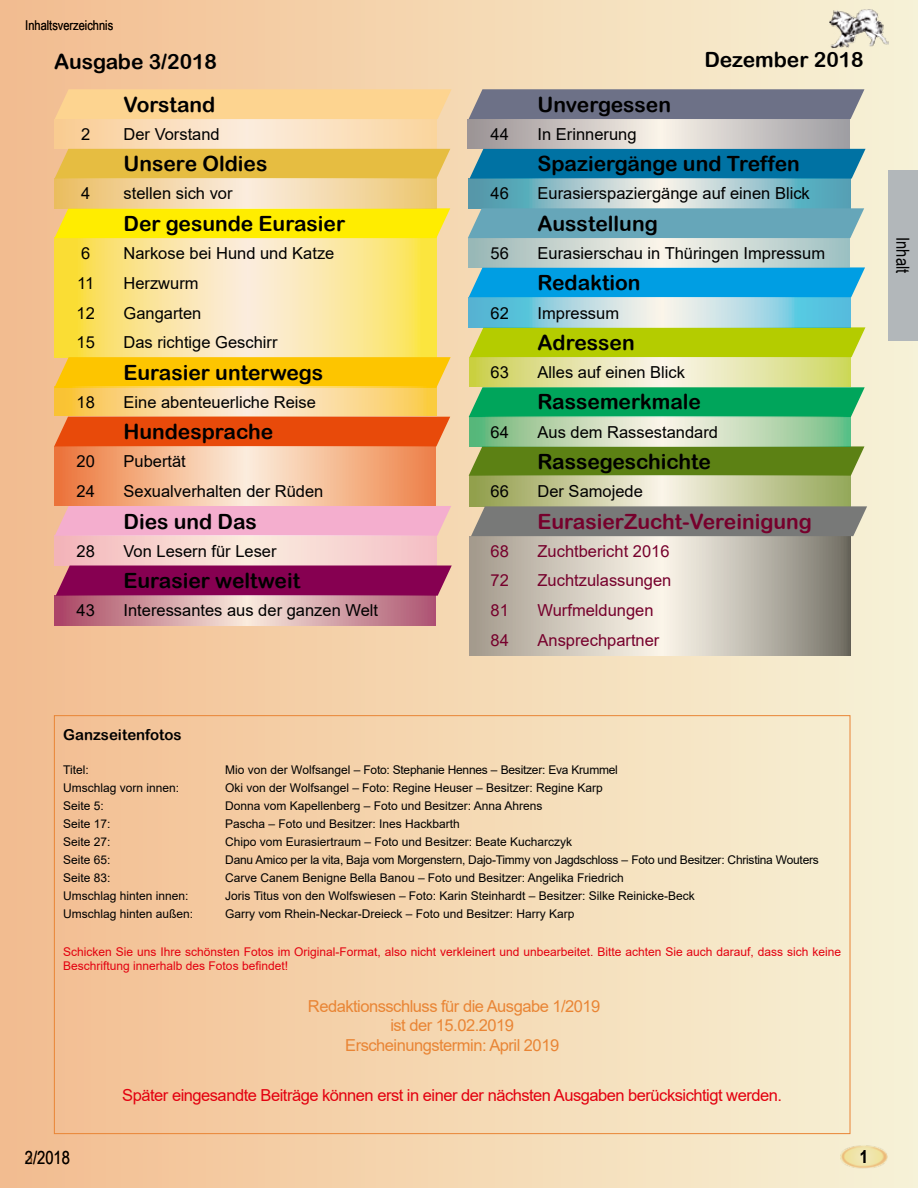
<style>
.page{position:relative;width:918px;height:1188px;background:#fff}
.page>*{position:absolute;margin:0;border:0;box-sizing:border-box;transform-origin:0 0}
.t1{font:21px "Arial Rounded MT Bold";color:#000}
.t2{font:21px "Arial Rounded MT Bold";color:#76002c}
.t3{font:18px "Arial Narrow";color:#000}
.t4{font:700 18px "Arial Narrow";color:#000}
.t5{font:16.5px "Arial";color:#000}
.t6{font:16.5px "Arial";letter-spacing:-.03em;color:#e3000f}
.t7{font:16.5px/19.8px "Arial";letter-spacing:-.03em;color:#e98535;text-align:center}
.t8{font:16.5px "Arial";color:#76002c}
.t9{font:15px "Arial Rounded MT Bold";color:#000}
.t10{font:13.5px "Arial Narrow";color:#000}
.t11{font:12px "Arial";color:#000}
.t12{font:12px/14.4px "Arial";color:#e3000f}
.t13{font:12px "Arial";letter-spacing:-.02em;color:#000}
</style>
<div class="page">
<div style="left:0;top:0;width:918px;height:1188px;background:linear-gradient(to right,#f3bc8f,#f6f2d6)"></div>
<svg style="left:469px;top:446px;width:395px;height:30px;background:#658720"></svg>
<svg style="left:469px;top:476px;width:382px;height:30px;background:#c4c99a"></svg>
<svg style="left:54px;top:238px;width:383px;height:119px;background:#fae693"></svg>
<svg style="left:54px;top:119px;width:382px;height:30px;background:#faddb9"></svg>
<div style="left:55px;top:89px;width:397px;height:30px;background:#fdd490"></div>
<svg style="left:54px;top:357px;width:397px;height:31px;background:#fcc609"></svg>
<svg style="left:54px;top:208px;width:396px;height:30px;background:#feeb09"></svg>
<div style="left:54px;top:417px;width:396px;height:29px;background:#e84a0a"></div>
<div style="left:55px;top:506px;width:396px;height:30px;background:#f4aece"></div>
<div style="left:470px;top:149px;width:396px;height:30px;background:#0072a3"></div>
<svg style="left:469px;top:387px;width:396px;height:30px;background:#0ba75f"></svg>
<div style="left:470px;top:327px;width:395px;height:30px;background:#b4cc00"></div>
<svg style="left:54px;top:387px;width:382px;height:29px;background:#fad891"></svg>
<svg style="left:54px;top:446px;width:381px;height:60px;background:#f4b48c"></svg>
<svg style="left:55px;top:536px;width:381px;height:30px;background:#f5cfcd"></svg>
<div style="left:469px;top:267px;width:396px;height:30px;background:#009ee3"></div>
<svg style="left:469px;top:179px;width:381px;height:29px;background:#9bc5cc"></svg>
<div style="left:888px;top:170px;width:30px;height:170px;background:#b2b7ba"></div>
<svg style="left:468px;top:297px;width:382px;height:31px;background:#9fd5e0"></svg>
<svg style="left:469px;top:416px;width:382px;height:30px;background:#b5d6b2"></svg>
<svg style="left:469px;top:357px;width:382px;height:30px;background:#e3e3a3"></svg>
<svg style="left:56px;top:566px;width:396px;height:30px;background:#8b0a55"></svg>
<svg style="left:55px;top:596px;width:380px;height:29px;background:#d19aa2"></svg>
<svg style="left:469px;top:536px;width:382px;height:119px;background:#c4beb2"></svg>
<div style="left:471px;top:506px;width:396px;height:30px;background:#787978"></div>
<div style="left:469px;top:89px;width:395px;height:30px;background:#6d7187"></div>
<svg style="left:467px;top:119px;width:383px;height:30px;background:#c8c3c0"></svg>
<div style="left:55px;top:149px;width:395px;height:30px;background:#e6bd41"></div>
<svg style="left:54px;top:179px;width:382px;height:29px;background:#f2d6a3"></svg>
<div style="left:468px;top:208px;width:396px;height:30px;background:#66a6b9"></div>
<svg style="left:468px;top:238px;width:381px;height:30px;background:#c8d6d2"></svg>
<p class="t10" style="left:25px;top:15px;width:89px">Inhaltsverzeichnis</p>
<h1 class="t1" style="left:54px;top:49px;width:165px">Ausgabe 3/2018</h1>
<h1 class="t1" style="left:704px;top:48px;width:161px">Dezember 2018</h1>
<h1 class="t1" style="left:123px;top:92px;width:93px">Vorstand</h1>
<h3 class="t5" style="left:81px;top:123px;width:11px">2</h3>
<h3 class="t5" style="left:123px;top:123px;width:98px">Der Vorstand</h3>
<h1 class="t1" style="left:123px;top:151px;width:145px">Unsere Oldies</h1>
<h3 class="t5" style="left:81px;top:182px;width:11px">4</h3>
<h3 class="t5" style="left:123px;top:182px;width:111px">stellen sich vor</h3>
<h1 class="t1" style="left:123px;top:211px;width:223px">Der gesunde Eurasier</h1>
<h3 class="t5" style="left:81px;top:242px;width:11px">6</h3>
<h3 class="t5" style="left:123px;top:242px;width:212px">Narkose bei Hund und Katze</h3>
<h3 class="t5" style="left:77px;top:272px;width:19px">11</h3>
<h3 class="t5" style="left:123px;top:272px;width:77px">Herzwurm</h3>
<h3 class="t5" style="left:77px;top:301px;width:20px">12</h3>
<h3 class="t5" style="left:123px;top:301px;width:79px">Gangarten</h3>
<h3 class="t5" style="left:77px;top:331px;width:20px">15</h3>
<h3 class="t5" style="left:123px;top:331px;width:156px">Das richtige Geschirr</h3>
<h1 class="t1" style="left:123px;top:360px;width:201px">Eurasier unterwegs</h1>
<h3 class="t5" style="left:77px;top:391px;width:20px">18</h3>
<h3 class="t5" style="left:123px;top:391px;width:194px">Eine abenteuerliche Reise</h3>
<h1 class="t1" style="left:123px;top:419px;width:151px">Hundesprache</h1>
<h3 class="t5" style="left:77px;top:450px;width:20px">20</h3>
<h3 class="t5" style="left:123px;top:450px;width:64px">Pubertät</h3>
<h3 class="t5" style="left:77px;top:480px;width:20px">24</h3>
<h3 class="t5" style="left:123px;top:480px;width:201px">Sexualverhalten der Rüden</h3>
<h1 class="t1" style="left:123px;top:509px;width:135px">Dies und Das</h1>
<h3 class="t5" style="left:77px;top:539px;width:20px">28</h3>
<h3 class="t5" style="left:123px;top:539px;width:155px">Von Lesern für Leser</h3>
<h1 class="t1" style="left:123px;top:568px;width:178px">Eurasier weltweit</h1>
<h3 class="t5" style="left:77px;top:599px;width:20px">43</h3>
<h3 class="t5" style="left:123px;top:599px;width:256px">Interessantes aus der ganzen Welt</h3>
<h1 class="t1" style="left:537px;top:92px;width:135px">Unvergessen</h1>
<h3 class="t5" style="left:491px;top:123px;width:20px">44</h3>
<h3 class="t5" style="left:537px;top:123px;width:101px">In Erinnerung</h3>
<h1 class="t1" style="left:537px;top:151px;width:264px">Spaziergänge und Treffen</h1>
<h3 class="t5" style="left:491px;top:182px;width:20px">46</h3>
<h3 class="t5" style="left:537px;top:182px;width:274px">Eurasierspaziergänge auf einen Blick</h3>
<h1 class="t1" style="left:537px;top:211px;width:122px">Ausstellung</h1>
<h3 class="t5" style="left:491px;top:242px;width:20px">56</h3>
<h3 class="t5" style="left:537px;top:242px;width:289px">Eurasierschau in Thüringen Impressum</h3>
<h1 class="t1" style="left:537px;top:271px;width:105px">Redaktion</h1>
<h3 class="t5" style="left:491px;top:301px;width:20px">62</h3>
<h3 class="t5" style="left:537px;top:301px;width:83px">Impressum</h3>
<h1 class="t1" style="left:537px;top:330px;width:99px">Adressen</h1>
<h3 class="t5" style="left:491px;top:361px;width:20px">63</h3>
<h3 class="t5" style="left:537px;top:361px;width:149px">Alles auf einen Blick</h3>
<h1 class="t1" style="left:537px;top:390px;width:165px">Rassemerkmale</h1>
<h3 class="t5" style="left:491px;top:420px;width:20px">64</h3>
<h3 class="t5" style="left:537px;top:420px;width:182px">Aus dem Rassestandard</h3>
<h1 class="t1" style="left:537px;top:449px;width:175px">Rassegeschichte</h1>
<h3 class="t5" style="left:491px;top:480px;width:20px">66</h3>
<h3 class="t5" style="left:537px;top:480px;width:107px">Der Samojede</h3>
<h1 class="t2" style="left:537px;top:509px;width:276px">EurasierZucht-Vereinigung</h1>
<h3 class="t8" style="left:491px;top:539px;width:20px">68</h3>
<h3 class="t8" style="left:537px;top:539px;width:134px">Zuchtbericht 2016</h3>
<h3 class="t8" style="left:491px;top:569px;width:20px">72</h3>
<h3 class="t8" style="left:537px;top:569px;width:135px">Zuchtzulassungen</h3>
<h3 class="t8" style="left:491px;top:599px;width:20px">81</h3>
<h3 class="t8" style="left:537px;top:599px;width:118px">Wurfmeldungen</h3>
<h3 class="t8" style="left:491px;top:629px;width:20px">84</h3>
<h3 class="t8" style="left:537px;top:629px;width:123px">Ansprechpartner</h3>
<h2 class="t3" style="left:916px;top:237px;width:38px;rotate:90deg">Inhalt</h2>
<p class="t9" style="left:63px;top:726px;width:120px">Ganzseitenfotos</p>
<p class="t11" style="left:63px;top:762px;width:27px">Titel:</p>
<p class="t13" style="left:225px;top:762px;width:394px">Mio von der Wolfsangel – Foto: Stephanie Hennes – Besitzer: Eva Krummel</p>
<p class="t11" style="left:63px;top:780px;width:118px">Umschlag vorn innen:</p>
<p class="t11" style="left:225px;top:780px;width:379px">Oki von der Wolfsangel – Foto: Regine Heuser – Besitzer: Regine Karp</p>
<p class="t11" style="left:63px;top:798px;width:42px">Seite 5:</p>
<p class="t11" style="left:225px;top:798px;width:319px">Donna vom Kapellenberg – Foto und Besitzer: Anna Ahrens</p>
<p class="t11" style="left:63px;top:816px;width:49px">Seite 17:</p>
<p class="t11" style="left:225px;top:816px;width:236px">Pascha – Foto und Besitzer: Ines Hackbarth</p>
<p class="t11" style="left:63px;top:834px;width:49px">Seite 27:</p>
<p class="t11" style="left:225px;top:834px;width:348px">Chipo vom Eurasiertraum – Foto und Besitzer: Beate Kucharczyk</p>
<p class="t11" style="left:63px;top:852px;width:49px">Seite 65:</p>
<p class="t13" style="left:225px;top:852px;width:595px">Danu Amico per la vita, Baja vom Morgenstern, Dajo-Timmy von Jagdschloss – Foto und Besitzer: Christina Wouters</p>
<p class="t11" style="left:63px;top:870px;width:49px">Seite 83:</p>
<p class="t11" style="left:225px;top:870px;width:400px">Carve Canem Benigne Bella Banou – Foto und Besitzer: Angelika Friedrich</p>
<p class="t11" style="left:63px;top:888px;width:127px">Umschlag hinten innen:</p>
<p class="t11" style="left:225px;top:888px;width:471px">Joris Titus von den Wolfswiesen – Foto: Karin Steinhardt – Besitzer: Silke Reinicke-Beck</p>
<p class="t11" style="left:63px;top:906px;width:132px">Umschlag hinten außen:</p>
<p class="t11" style="left:225px;top:906px;width:351px">Garry vom Rhein-Neckar-Dreieck – Foto und Besitzer: Harry Karp</p>
<p class="t12" style="left:63px;top:944px;width:779px">Schicken Sie uns Ihre schönsten Fotos im Original-Format, also nicht verkleinert und unbearbeitet. Bitte achten Sie auch darauf, dass sich keine<br>Beschriftung innerhalb des Fotos befindet!</p>
<h3 class="t7" style="left:308px;top:996px;width:294px">Redaktionsschluss für die Ausgabe 1/2019 ist der 15.02.2019<br>Erscheinungstermin: April 2019</h3>
<h3 class="t6" style="left:122px;top:1084px;width:661px">Später eingesandte Beiträge können erst in einer der nächsten Ausgaben berücksichtigt werden.</h3>
<h2 class="t3" style="left:25px;top:1145px;width:10px">3</h2>
<h2 class="t4" style="left:860px;top:1143px;width:10px">1</h2>
<h2 class="t3" style="left:25px;top:1145px;width:47px">2/2018</h2>
</div>
